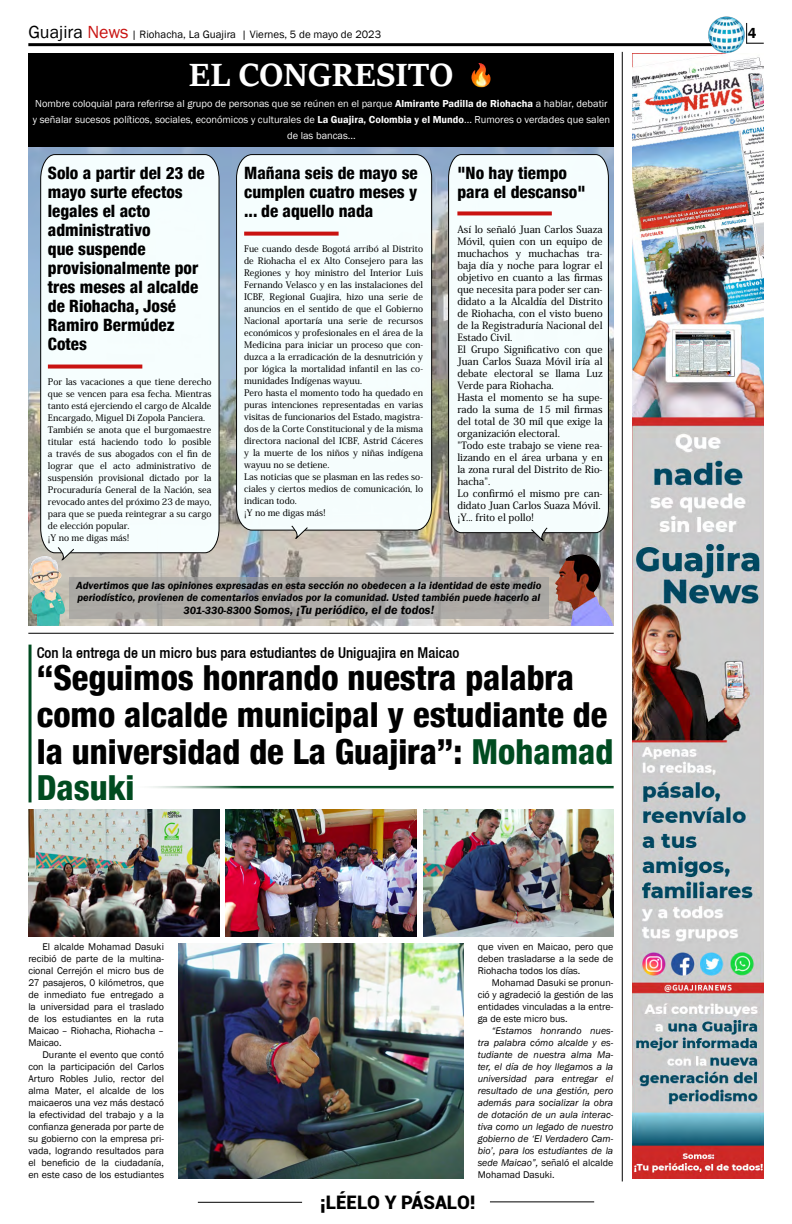
<style>
.page{position:relative;width:792px;height:1224px;background:#fff}
.page>*{position:absolute;margin:0;border:0;box-sizing:border-box;transform-origin:0 0}
.t1{font:700 35.4px "Sitka Heading";color:#fff}
.t2{font:800 condensed 34.5px/36.7px "Helvetica 87";color:#000}
.t3{font:900 18.7px "Roboto";color:#000}
.t4{font:800 condensed 17px/19px "Helvetica 87";color:#000}
.t5{font:500 condensed 15px "Helvetica 67";color:#000}
.t6{font:600 14.7px "Franklin Gothic";color:#000}
.t7{font:italic 600 12.3px "Franklin Gothic";color:#000}
.t8{font:11px "Franklin Gothic";color:#000}
.t9{font:italic 600 10.7px/12.3px "Franklin Gothic";color:#000}
.t10{font:10.4px/15.6px "Franklin Gothic";color:#fcfcfc;text-align:center}
.t11{font:10px/12px "Franklin Gothic";color:#000;text-align:justify}
.t12{font:500 10px/12px "Koz Min Pr 6 N";color:#000}
.t13{font:italic 10px/12px "Franklin Gothic";color:#000;text-align:justify}
.t14{font:500 9px/12px "Koz Min Pr 6 N";color:#000}
.s1{font-size:18px}
.s2{font-size:18px;color:#c91311}
.s3{font-weight:600}
.s4{font-size:10.7px}
.s5{color:#004b20}
.s6{font-style:normal}
</style>
<div class="page">
<hr style="left:198px;top:1202px;width:104px;height:1px;background:#000">
<hr style="left:490px;top:1201px;width:104px;height:1px;background:#000">
<hr style="left:28px;top:43px;width:688px;height:3px;background:#000">
<img style="left:708px;top:16px;width:37px;height:37px">
<svg style="left:746px;top:23px;width:18px;height:21px"></svg>
<img style="left:28px;top:146px;width:586px;height:480px">
<div style="left:28px;top:53px;width:586px;height:93px;background:#000"></div>
<svg style="left:69px;top:577px;width:479px;height:42px;background:#aaa8a5"></svg>
<hr style="left:622px;top:52px;width:1px;height:1129px;background:#000">
<img style="left:471px;top:63px;width:20px;height:24px">
<img style="left:632px;top:53px;width:132px;height:1126px">
<div style="left:448px;top:154px;width:161px;height:379px;background:#f5fdfe"></div>
<svg style="left:530px;top:527px;width:18px;height:18px"></svg>
<div style="left:236px;top:154px;width:196px;height:377px;background:#f5fdfe"></div>
<svg style="left:291px;top:525px;width:17px;height:18px"></svg>
<div style="left:40px;top:154px;width:180px;height:399px;background:#f6fefe"></div>
<svg style="left:57px;top:546px;width:18px;height:19px"></svg>
<svg style="left:457px;top:211px;width:95px;height:4px"></svg>
<svg style="left:244px;top:232px;width:95px;height:4px"></svg>
<svg style="left:48px;top:365px;width:94px;height:4px"></svg>
<img style="left:555px;top:554px;width:58px;height:72px">
<img style="left:28px;top:556px;width:37px;height:70px">
<hr style="left:28px;top:633px;width:586px;height:1px;background:#000">
<hr style="left:29px;top:645px;width:3px;height:157px;background:#004b20">
<hr style="left:128px;top:786px;width:486px;height:3px;background:#004b20">
<img style="left:28px;top:810px;width:192px;height:127px">
<img style="left:226px;top:810px;width:191px;height:127px">
<img style="left:423px;top:810px;width:191px;height:127px">
<img style="left:178px;top:943px;width:286px;height:236px">
<p class="t8" style="left:28px;top:28px;width:354px"><span class="s1">Guajira</span> <span class="s2">News</span> | Riohacha, La Guajira | Viernes, 5 de mayo de 2023</p>
<h3 class="t6" style="left:748px;top:24px;width:10px">4</h3>
<h1 class="t1" style="left:189px;top:49px;width:266px">EL CONGRESITO</h1>
<p class="t10" style="left:33px;top:96px;width:579px">Nombre coloquial para referirse al grupo de personas que se reúnen en el parque <span class="s3">Almirante Padilla de Riohacha</span> a hablar, debatir y señalar sucesos políticos, sociales, económicos y culturales de <span class="s3">La Guajira, Colombia y el Mundo</span>... Rumores o verdades que salen de las bancas...</p>
<h3 class="t4" style="left:48px;top:163px;width:158px">Solo a partir del 23 de mayo surte efectos legales el acto administrativo<br>que suspende provisionalmente por tres meses al alcalde de Riohacha, José<br>Ramiro Bermúdez<br>Cotes</h3>
<p class="t14" style="left:48px;top:376px;width:165px">Por las vacaciones a que tiene derecho que se vencen para esa fecha. Mientras tanto está ejerciendo el cargo de Alcalde Encargado, Miguel Di Zopola Panciera.<br>También se anota que el burgomaestre titular está haciendo todo lo posible a través de sus abogados con el fin de lograr que el acto administrativo de suspensión provisional dictado por la Procuraduría General de la Nación, sea revocado antes del próximo 23 de mayo, para que se pueda reintegrar a su cargo de elección popular.<br>¡Y no me digas más!</p>
<h3 class="t4" style="left:244px;top:163px;width:175px;text-align:justify">Mañana seis de mayo se cumplen cuatro meses y ... de aquello nada</h3>
<p class="t14" style="left:244px;top:243px;width:180px">Fue cuando desde Bogotá arribó al Distrito de Riohacha el ex Alto Consejero para las Regiones y hoy ministro del Interior Luis Fernando Velasco y en las instalaciones del ICBF, Regional Guajira, hizo una serie de anuncios en el sentido de que el Gobierno Nacional aportaría una serie de recursos económicos y profesionales en el área de la Medicina para iniciar un proceso que con&shy;duzca a la erradicación de la desnutrición y por lógica la mortalidad infantil en las co&shy;munidades Indígenas wayuu.<br>Pero hasta el momento todo ha quedado en puras intenciones representadas en varias visitas de funcionarios del Estado, magistra&shy;dos de la Corte Constitucional y de la misma directora nacional del ICBF, Astrid Cáceres y la muerte de los niños y niñas indígena wayuu no se detiene.<br>Las noticias que se plasman en las redes so&shy;ciales y ciertos medios de comunicación, lo indican todo.<br>¡Y no me digas más!</p>
<h3 class="t4" style="left:457px;top:163px;width:130px">"No hay tiempo para el descanso"</h3>
<p class="t12" style="left:457px;top:223px;width:147px">Así lo señaló Juan Carlos Suaza<br>Móvil, quien con un equipo de muchachos y muchachas tra&shy;baja día y noche para lograr el objetivo en cuanto a las firmas que necesita para poder ser can&shy;didato a la Alcaldía del Distrito de Riohacha, con el visto bueno de la Registraduría Nacional del<br>Estado Civil.<br>El Grupo Significativo con que<br>Juan Carlos Suaza Móvil iría al debate electoral se llama Luz<br>Verde para Riohacha.<br>Hasta el momento se ha supe&shy;rado la suma de 15 mil firmas del total de 30 míl que exige la organización electoral.<br>"Todo este trabajo se viene rea&shy;lizando en el área urbana y en la zona rural del Distrito de Rio&shy;hacha".<br>Lo confirmó el mismo pre can&shy;didato Juan Carlos Suaza Móvil. ¡Y... frito el pollo!</p>
<p class="t9" style="left:76px;top:579px;width:467px">Advertimos que las opiniones expresadas en esta sección no obedecen a la identidad de este medio periodístico, provienen de comentarios enviados por la comunidad. Usted también puede hacerlo al</p>
<h3 class="t7" style="left:184px;top:602px;width:252px"><span class="s4">301-330-8300</span> Somos, ¡Tu periódico, el de todos!</h3>
<h3 class="t5" style="left:37px;top:643px;width:424px">Con la entrega de un micro bus para estudiantes de Uniguajira en Maicao</h3>
<h2 class="t2" style="left:37px;top:659px;width:578px">“Seguimos honrando nuestra palabra como alcalde municipal y estudiante de la universidad de La Guajira”: <span class="s5">Mohamad<br>Dasuki</span></h2>
<p class="t11" style="left:28px;top:941px;width:137px;text-indent:14px">El alcalde Mohamad Dasuki recibió de parte de la multina&shy;cional Cerrejón el micro bus de 27 pasajeros, 0 kilómetros, que de inmediato fue entregado a la universidad para el traslado de los estudiantes en la ruta Maicao – Riohacha, Riohacha – Maicao.</p>
<p class="t11" style="left:28px;top:1049px;width:137px;text-indent:14px">Durante el evento que contó con la participación del Carlos Arturo Robles Julio, rector del alma Mater, el alcalde de los maicaeros una vez más destacó la efectividad del trabajo y a la confianza generada por parte de su gobierno con la empresa pri&shy;vada, logrando resultados para el beneficio de la ciudadanía, en este caso de los estudiantes</p>
<p class="t11" style="left:478px;top:941px;width:137px">que viven en Maicao, pero que deben trasladarse a la sede de Riohacha todos los días.</p>
<p class="t11" style="left:478px;top:977px;width:137px;text-indent:14px">Mohamad Dasuki se pronun&shy;ció y agradeció la gestión de las entidades vinculadas a la entre&shy;ga de este micro bus.</p>
<p class="t13" style="left:478px;top:1025px;width:137px;text-indent:14px">“Estamos honrando nues&shy;tra palabra cómo alcalde y es&shy;tudiante de nuestra alma Ma&shy;ter, el día de hoy llegamos a la universidad para entregar el resultado de una gestión, pero además para socializar la obra de dotación de un aula interac&shy;tiva como un legado de nuestro gobierno de ‘El Verdadero Cam&shy;bio’, para los estudiantes de la sede Maicao”, <span class="s6">señaló el alcalde Mohamad Dasuki.</span></p>
<h3 class="t3" style="left:320px;top:1189px;width:157px">¡LÉELO Y PÁSALO!</h3>
</div>
